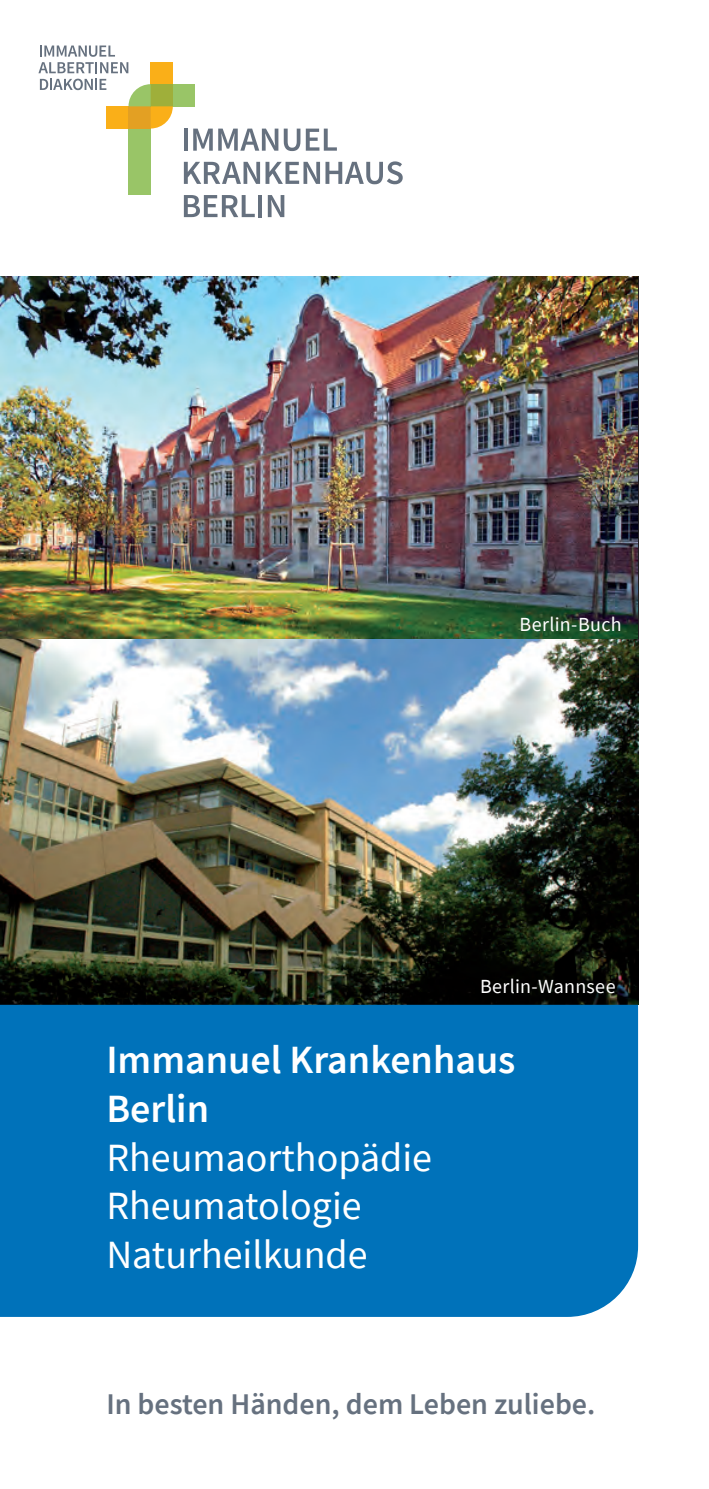
<style>
.page{position:relative;width:709px;height:1489px;background:#fff}
.page>*{position:absolute;margin:0;border:0;box-sizing:border-box;transform-origin:0 0}
.t1{font:40px/48.8px "Source Sans Pro";color:#fff}
.t2{font:600 40px/48.8px "Source Sans Pro";color:#fff}
.t3{font:600 30px "Source Sans Pro";color:#66717f}
.t4{font:20px "Source Sans Pro";letter-spacing:.01em;color:#fff}
</style>
<div class="page">
<img style="left:0;top:276px;width:638px;height:728px">
<div style="left:0;top:1004px;width:638px;height:312px;background:#0072ba"></div>
<hr style="left:184px;top:129px;width:4px;height:22px;background:#66717f">
<svg style="left:193px;top:129px;width:85px;height:22px"></svg>
<svg style="left:284px;top:129px;width:16px;height:22px"></svg>
<svg style="left:306px;top:129px;width:31px;height:22px"></svg>
<svg style="left:184px;top:161px;width:219px;height:23px"></svg>
<svg style="left:184px;top:195px;width:71px;height:22px"></svg>
<hr style="left:258px;top:195px;width:4px;height:22px;background:#66717f">
<svg style="left:268px;top:195px;width:16px;height:22px"></svg>
<div style="left:128px;top:128px;width:23px;height:67px;background:#99c567"></div>
<div style="left:173px;top:84px;width:22px;height:22px;background:#99c567"></div>
<div style="left:106px;top:106px;width:22px;height:22px;background:#faaf18"></div>
<div style="left:151px;top:62px;width:22px;height:22px;background:#faaf18"></div>
<svg style="left:128px;top:84px;width:45px;height:44px;background:#cab84c"></svg>
<svg style="left:38px;top:45px;width:90px;height:28px"></svg>
<svg style="left:40px;top:79px;width:66px;height:11px"></svg>
<p class="t4" style="left:519px;top:611px;width:103px">Berlin-Buch</p>
<p class="t4" style="left:480px;top:973px;width:137px">Berlin-Wannsee</p>
<p class="t2" style="left:106px;top:1034px;width:410px">Immanuel Krankenhaus<br>Berlin</p>
<p class="t1" style="left:106px;top:1132px;width:327px">Rheumaorthopädie<br>Rheumatologie<br>Naturheilkunde</p>
<p class="t3" style="left:106px;top:1384px;width:490px">In besten Händen, dem Leben zuliebe.</p>
</div>
